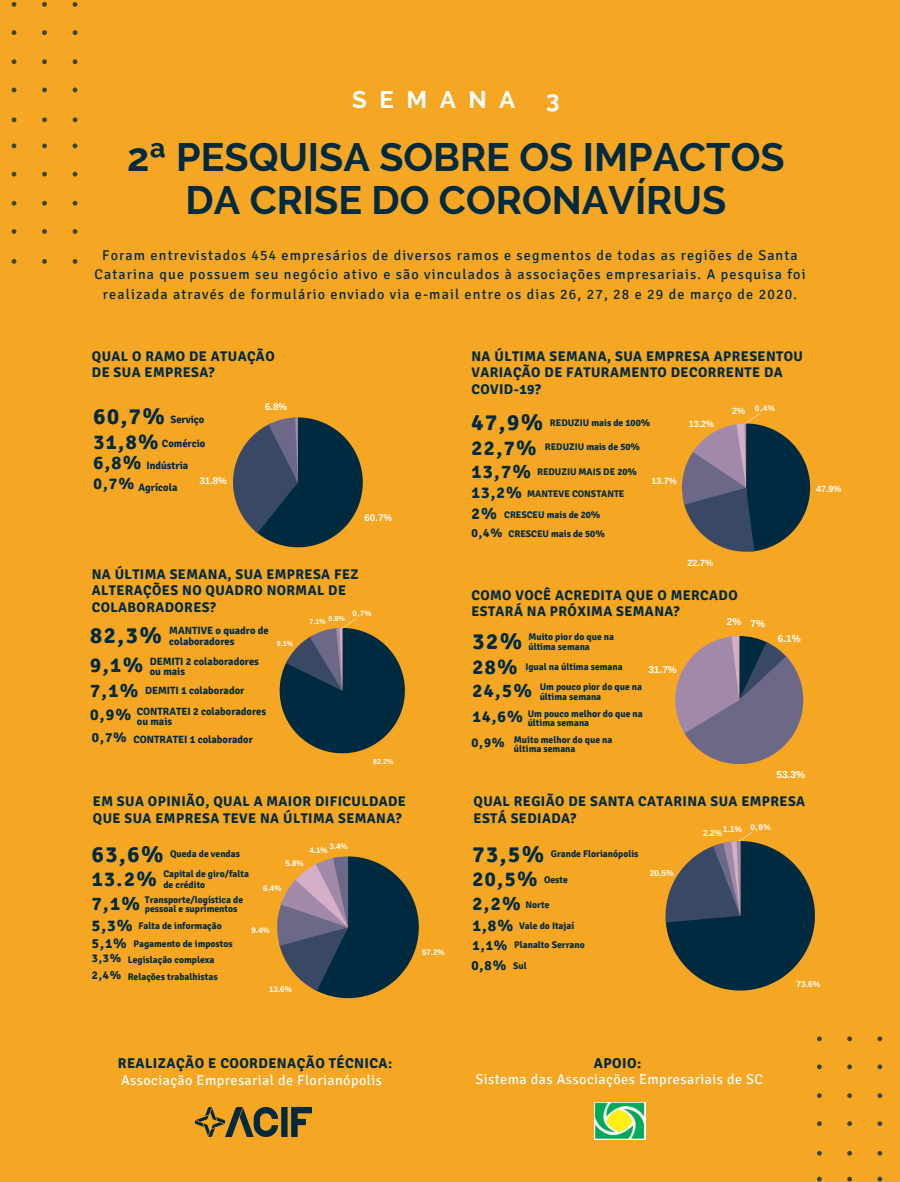
<style>
.page{position:relative;width:900px;height:1182px;background:#fff}
.page>*{position:absolute;margin:0;border:0;box-sizing:border-box;transform-origin:0 0}
.t1{font:700 39.45px/42.4px "Raleway";color:#002a3f;text-align:center}
.t2{font:700 24px "Raleway";letter-spacing:.525em;color:#fff}
.t3{font:700 22.73px "Signika";letter-spacing:.07em;color:#002a3f}
.t4{font:700 20.7px "Signika";letter-spacing:.07em;color:#002a3f}
.t5{font:700 18.9px "Signika";color:#002a3f}
.t6{font:700 16.12px "Signika";color:#002a3f}
.t7{font:14.25px "Signika";letter-spacing:.03em;color:#fefefe}
.t8{font:700 14.25px "Signika";letter-spacing:.03em;color:#002a3f}
.t9{font:14.1px/19.4px "Signika";letter-spacing:.08em;color:#002a3f;text-align:center}
.t10{font:700 14.02px/16.3px "Signika";letter-spacing:.03em;color:#002a3f}
.t11{font:700 13.73px "Signika";color:#002a3f}
.t12{font:700 13.12px "Signika";color:#002a3f}
.t13{font:700 11.55px "Signika";color:#002a3f}
.t14{font:700 10.5px/9.8px "Signika";color:#002a3f}
.t15{font:700 10.05px "Arimo";color:#fff}
.t16{font:700 9.68px "Arimo";color:#fff}
.t17{font:700 9.6px/10px "Signika";color:#002a3f}
.t18{font:700 9px "Arimo";color:#fff}
.t19{font:700 8.48px "Arimo";color:#fff}
.t20{font:700 8.18px "Arimo";color:#fff}
.t21{font:700 8.02px "Arimo";color:#fff}
.t22{font:700 7.65px "Arimo";color:#fff}
.t23{font:700 7.12px "Arimo";color:#fff}
.s1{font-size:18.9px}
.s2{font-size:22.73px}
.s3{font-size:20.7px}
.s4{font-size:16.12px}
.s5{font-size:12.15px}
.s6{font-size:13.73px}
.s7{font-size:11.55px}
.s8{font-size:9.6px}
</style>
<div class="page">
<div style="left:0;top:0;width:900px;height:1181px;background:#f5a623"></div>
<svg style="left:11px;top:143px;width:66px;height:121px"></svg>
<svg style="left:11px;top:2px;width:66px;height:120px"></svg>
<svg style="left:233px;top:417px;width:130px;height:130px"></svg>
<svg style="left:277px;top:856px;width:142px;height:142px"></svg>
<svg style="left:675px;top:636px;width:128px;height:128px"></svg>
<img style="left:196px;top:1107px;width:115px;height:29px">
<svg style="left:817px;top:1176px;width:66px;height:5px"></svg>
<svg style="left:817px;top:1036px;width:66px;height:119px"></svg>
<img style="left:595px;top:1102px;width:51px;height:37px">
<svg style="left:280px;top:618px;width:125px;height:135px"></svg>
<svg style="left:682px;top:414px;width:128px;height:137px"></svg>
<svg style="left:666px;top:831px;width:149px;height:159px"></svg>
<h2 class="t2" style="left:352px;top:85px;width:165px">SEMANA</h2>
<h2 class="t2" style="left:546px;top:85px;width:15px">3</h2>
<h1 class="t1" style="left:127px;top:136px;width:659px">2ª PESQUISA SOBRE OS IMPACTOS<br>DA CRISE DO CORONAVÍRUS</h1>
<p class="t9" style="left:94px;top:245px;width:713px">Foram entrevistados 454 empresários de diversos ramos e segmentos de todas as regiões de Santa<br>Catarina que possuem seu negócio ativo e são vinculados à associações empresariais. A pesquisa foi realizada através de formulário enviado via e-mail entre os dias 26, 27, 28 e 29 de março de 2020.</p>
<h3 class="t10" style="left:92px;top:348px;width:184px">QUAL O RAMO DE ATUAÇÃO<br>DE SUA EMPRESA?</h3>
<h3 class="t3" style="left:93px;top:402px;width:73px">60,7%</h3>
<h3 class="t4" style="left:93px;top:429px;width:67px">31,8%</h3>
<p class="t16" style="left:265px;top:401px;width:24px">6.8%</p>
<p class="t14" style="left:171px;top:415px;width:35px">Serviço</p>
<p class="t14" style="left:93px;top:432px;width:114px;line-height:21.8px;text-indent:69px">Comércio<br><span class="s1">6,8%</span> Indústria<br><sup>0,7%</sup> Agrícola</p>
<p class="t16" style="left:199px;top:475px;width:29px">31.8%</p>
<p class="t16" style="left:365px;top:512px;width:29px">60.7%</p>
<h3 class="t10" style="left:92px;top:566px;width:268px">NA ÚLTIMA SEMANA, SUA EMPRESA FEZ<br>ALTERAÇÕES NO QUADRO NORMAL DE<br>COLABORADORES?</h3>
<p class="t22" style="left:353px;top:609px;width:20px">0,7%</p>
<p class="t23" style="left:329px;top:614px;width:18px">0.9%</p>
<p class="t23" style="left:309px;top:618px;width:18px">7.1%</p>
<p class="t14" style="left:169px;top:625px;width:101px;line-height:10.5px;text-indent:-79px"><span class="s2">82,3%</span> MANTIVE o quadro de colaboradores</p>
<p class="t14" style="left:150px;top:656px;width:111px;text-indent:-59px"><span class="s3">9,1%</span> DEMITI 2 colaboradores ou mais</p>
<p class="t14" style="left:90px;top:685px;width:156px"><span class="s1">7,1%</span> DEMITI 1 colaborador</p>
<p class="t14" style="left:137px;top:706px;width:131px;text-indent:-47px"><span class="s4">0,9%</span> CONTRATEI 2 colaboradores ou mais</p>
<p class="t14" style="left:92px;top:735px;width:163px"><sup>0,7%</sup> CONTRATEI 1 colaborador</p>
<p class="t23" style="left:277px;top:639px;width:18px">9.1%</p>
<p class="t23" style="left:373px;top:757px;width:22px">82.2%</p>
<h3 class="t10" style="left:471px;top:348px;width:333px">NA ÚLTIMA SEMANA, SUA EMPRESA APRESENTOU<br>VARIAÇÃO DE FATURAMENTO DECORRENTE DA<br>COVID-19?</h3>
<h3 class="t3" style="left:471px;top:409px;width:73px">47,9%</h3>
<h3 class="t4" style="left:471px;top:435px;width:67px">22,7%</h3>
<p class="t17" style="left:550px;top:417px;width:102px">REDUZIU mais de 100%</p>
<p class="t17" style="left:545px;top:442px;width:97px">REDUZIU mais de 50%</p>
<h3 class="t5" style="left:471px;top:460px;width:61px">13,7%</h3>
<h3 class="t6" style="left:471px;top:483px;width:52px">13,2%</h3>
<p class="t17" style="left:537px;top:467px;width:101px">REDUZIU MAIS DE 20%</p>
<p class="t17" style="left:527px;top:489px;width:99px">MANTEVE CONSTANTE</p>
<p class="t17" style="left:471px;top:510px;width:131px"><span class="s4">2%</span> CRESCEU mais de 20%</p>
<p class="t17" style="left:471px;top:529px;width:135px"><span class="s5">0,4%</span> CRESCEU mais de 50%</p>
<p class="t18" style="left:651px;top:475px;width:27px">13.7%</p>
<p class="t18" style="left:689px;top:419px;width:27px">13.2%</p>
<p class="t18" style="left:687px;top:558px;width:27px">22.7%</p>
<p class="t18" style="left:732px;top:406px;width:15px">2%</p>
<p class="t20" style="left:755px;top:403px;width:22px">0,4%</p>
<h3 class="t10" style="left:471px;top:587px;width:268px">COMO VOCÊ ACREDITA QUE O MERCADO<br>ESTARÁ NA PRÓXIMA SEMANA?</h3>
<h3 class="t3" style="left:472px;top:627px;width:51px">32%</h3>
<h3 class="t4" style="left:472px;top:654px;width:47px">28%</h3>
<p class="t15" style="left:727px;top:616px;width:16px">2%</p>
<p class="t17" style="left:528px;top:631px;width:87px">Muito pior do que na última semana</p>
<h3 class="t5" style="left:472px;top:679px;width:61px">24,5%</h3>
<h3 class="t6" style="left:472px;top:707px;width:52px">14,6%</h3>
<p class="t17" style="left:525px;top:662px;width:99px">Igual na última semana</p>
<p class="t15" style="left:648px;top:664px;width:30px">31.7%</p>
<p class="t17" style="left:540px;top:681px;width:104px">Um pouco pior do que na última semana</p>
<p class="t17" style="left:528px;top:709px;width:117px;line-height:9.2px">Um pouco melhor do que na última semana</p>
<h3 class="t12" style="left:471px;top:734px;width:35px">0,9%</h3>
<p class="t17" style="left:514px;top:734px;width:100px;line-height:9.2px">Muito melhor do que na última semana</p>
<p class="t15" style="left:750px;top:618px;width:16px">7%</p>
<p class="t15" style="left:778px;top:632px;width:24px">6.1%</p>
<p class="t15" style="left:776px;top:769px;width:30px">53.3%</p>
<p class="t18" style="left:816px;top:483px;width:27px">47.9%</p>
<h3 class="t10" style="left:93px;top:793px;width:315px">EM SUA OPINIÃO, QUAL A MAIOR DIFICULDADE<br>QUE SUA EMPRESA TEVE NA ÚLTIMA SEMANA?</h3>
<p class="t17" style="left:163px;top:844px;width:87px;line-height:19.8px;text-align:center">Queda de vendas<br>Capital de giro/falta</p>
<p class="t17" style="left:163px;top:879px;width:43px">de crédito</p>
<p class="t21" style="left:330px;top:841px;width:20px">3.4%</p>
<h3 class="t3" style="left:92px;top:840px;width:73px">63,6%</h3>
<h3 class="t4" style="left:92px;top:866px;width:67px">13.2%</h3>
<p class="t21" style="left:309px;top:845px;width:20px">4.1%</p>
<p class="t21" style="left:285px;top:858px;width:20px">5.8%</p>
<p class="t21" style="left:263px;top:884px;width:20px">6.4%</p>
<p class="t17" style="left:145px;top:894px;width:100px;line-height:9.4px;text-indent:-53px"><span class="s1">7,1%</span> Transporte/logística de pessoal e suprimentos</p>
<p class="t17" style="left:92px;top:916px;width:142px;line-height:17.8px"><span class="s4">5,3%</span> Falta de informação<br><span class="s6">5,1%</span> Pagamento de impostos</p>
<p class="t17" style="left:128px;top:951px;width:91px;line-height:17px;text-indent:-36px"><span class="s7">3,3%</span> Legislação complexa<br>Relações trabalhistas</p>
<p class="t13" style="left:92px;top:968px;width:31px">2,4%</p>
<p class="t21" style="left:251px;top:925px;width:20px">9.4%</p>
<p class="t21" style="left:269px;top:984px;width:24px">13.6%</p>
<p class="t21" style="left:422px;top:948px;width:24px">57.2%</p>
<h3 class="t8" style="left:118px;top:1054px;width:276px">REALIZAÇÃO E COORDENAÇÃO TÉCNICA:</h3>
<h3 class="t7" style="left:121px;top:1070px;width:262px">Associação Empresarial de Florianópolis</h3>
<h3 class="t10" style="left:474px;top:793px;width:333px">QUAL REGIÃO DE SANTA CATARINA SUA EMPRESA<br>ESTÁ SEDIADA?</h3>
<p class="t20" style="left:751px;top:822px;width:22px">0,8%</p>
<p class="t19" style="left:723px;top:824px;width:21px">1.1%</p>
<p class="t19" style="left:703px;top:828px;width:21px">2.2%</p>
<h3 class="t3" style="left:472px;top:840px;width:73px">73,5%</h3>
<h3 class="t4" style="left:472px;top:866px;width:67px">20,5%</h3>
<p class="t17" style="left:472px;top:894px;width:103px;line-height:20.8px"><span class="s1">2,2%</span> Norte<br><span class="s4">1,8%</span> Vale do Itajaí</p>
<p class="t17" style="left:472px;top:940px;width:114px"><span class="s6">1,1%</span> Planalto Serrano</p>
<p class="t17" style="left:551px;top:849px;width:89px">Grande Florianópolis</p>
<p class="t17" style="left:544px;top:874px;width:25px">Oeste</p>
<h3 class="t11" style="left:471px;top:956px;width:57px">0,8% <span class="s8">Sul</span></h3>
<p class="t19" style="left:650px;top:868px;width:25px">20.5%</p>
<h3 class="t8" style="left:594px;top:1054px;width:49px">APOIO:</h3>
<h3 class="t7" style="left:476px;top:1070px;width:289px">Sistema das Associações Empresariais de SC</h3>
<p class="t19" style="left:797px;top:979px;width:25px">73.6%</p>
</div>
